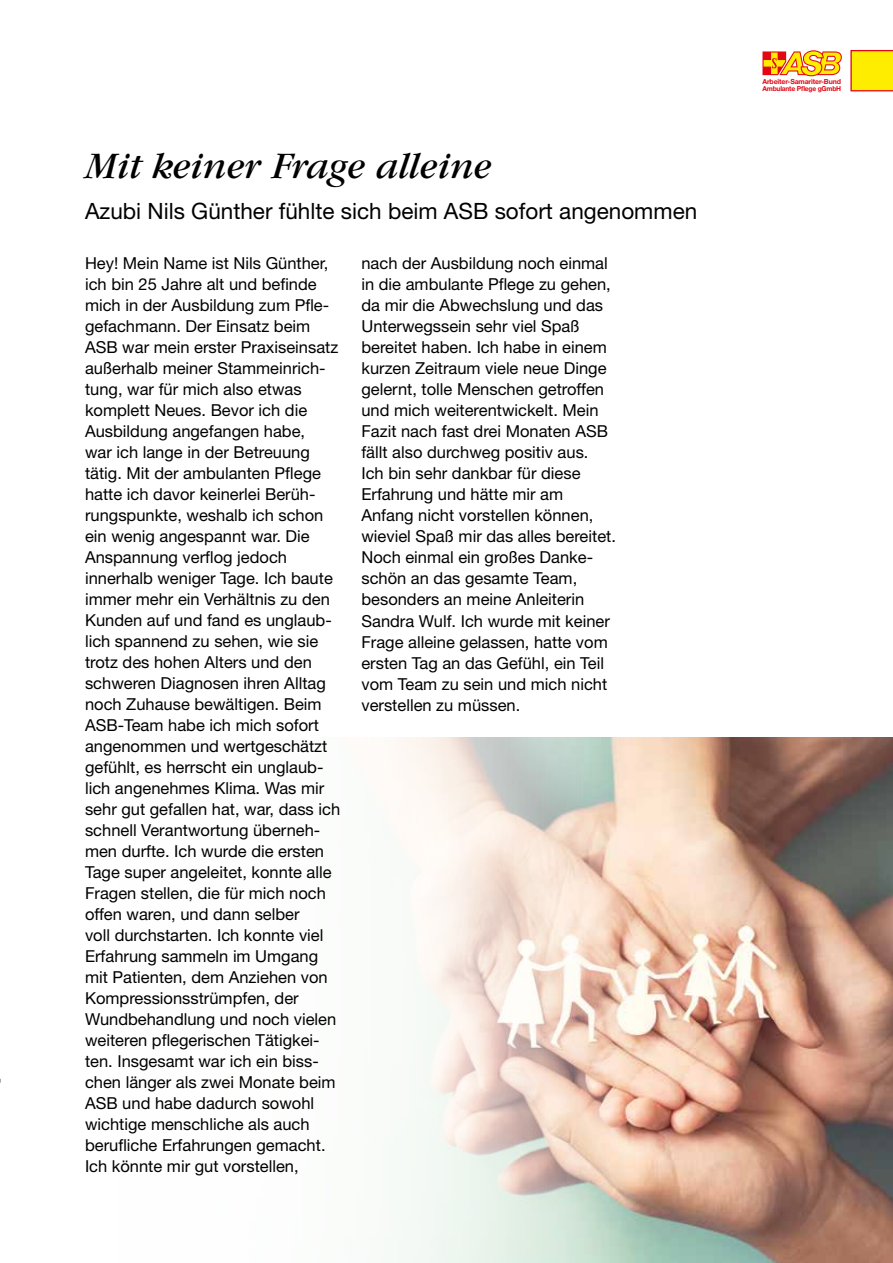
<style>
.page{position:relative;width:893px;height:1263px;background:#fff}
.page>*{position:absolute;margin:0;border:0;box-sizing:border-box;transform-origin:0 0}
.t1{font:italic 39px "Garamond";color:#000}
.t2{font:22.5px "Helvetica Neue";color:#000}
.t3{font:16.5px/21px "Helvetica Neue";color:#000}
.t4{font:700 6.9px/7.4px "Helvetica Neue";letter-spacing:-.02em;color:#e30613}
</style>
<div class="page">
<svg style="left:850px;top:50px;width:43px;height:41px;background:#fcda04"></svg>
<img style="left:395px;top:737px;width:498px;height:526px">
<svg style="left:762px;top:50px;width:80px;height:27px"></svg>
<h1 class="t1" style="left:85px;top:146px;width:408px">Mit keiner Frage alleine</h1>
<h2 class="t2" style="left:85px;top:198px;width:614px">Azubi Nils Günther fühlte sich beim ASB sofort angenommen</h2>
<p class="t3" style="left:85px;top:253px;width:257px">Hey! Mein Name ist Nils Günther, ich bin 25 Jahre alt und befinde mich in der Ausbildung zum Pfle&shy;gefachmann. Der Einsatz beim<br>ASB war mein erster Praxiseinsatz außerhalb meiner Stammeinrich&shy;tung, war für mich also etwas komplett Neues. Bevor ich die<br>Ausbildung angefangen habe,<br>war ich lange in der Betreuung tätig. Mit der ambulanten Pflege hatte ich davor keinerlei Berüh&shy;rungspunkte, weshalb ich schon ein wenig angespannt war. Die<br>Anspannung verflog jedoch innerhalb weniger Tage. Ich baute immer mehr ein Verhältnis zu den<br>Kunden auf und fand es unglaub&shy;lich spannend zu sehen, wie sie trotz des hohen Alters und den schweren Diagnosen ihren Alltag noch Zuhause bewältigen. Beim<br>ASB-Team habe ich mich sofort angenommen und wertgeschätzt gefühlt, es herrscht ein unglaub&shy;lich angenehmes Klima. Was mir sehr gut gefallen hat, war, dass ich schnell Verantwortung überneh&shy;men durfte. Ich wurde die ersten<br>Tage super angeleitet, konnte alle<br>Fragen stellen, die für mich noch offen waren, und dann selber<br>voll durchstarten. Ich konnte viel<br>Erfahrung sammeln im Umgang mit Patienten, dem Anziehen von<br>Kompressionsstrümpfen, der<br>Wundbehandlung und noch vielen weiteren pflegerischen Tätigkei&shy;ten. Insgesamt war ich ein biss&shy;chen länger als zwei Monate beim<br>ASB und habe dadurch sowohl wichtige menschliche als auch berufliche Erfahrungen gemacht.<br>Ich könnte mir gut vorstellen,</p>
<p class="t3" style="left:361px;top:253px;width:256px">nach der Ausbildung noch einmal in die ambulante Pflege zu gehen, da mir die Abwechslung und das<br>Unterwegssein sehr viel Spaß bereitet haben. Ich habe in einem kurzen Zeitraum viele neue Dinge gelernt, tolle Menschen getroffen und mich weiterentwickelt. Mein<br>Fazit nach fast drei Monaten ASB fällt also durchweg positiv aus.<br>Ich bin sehr dankbar für diese<br>Erfahrung und hätte mir am<br>Anfang nicht vorstellen können, wieviel Spaß mir das alles bereitet.<br>Noch einmal ein großes Danke&shy;schön an das gesamte Team, besonders an meine Anleiterin<br>Sandra Wulf. Ich wurde mit keiner<br>Frage alleine gelassen, hatte vom ersten Tag an das Gefühl, ein Teil vom Team zu sein und mich nicht verstellen zu müssen.</p>
<p class="t4" style="left:762px;top:78px;width:80px">Arbeiter-Samariter-Bund<br>Ambulante Pflege gGmbH</p>
</div>
